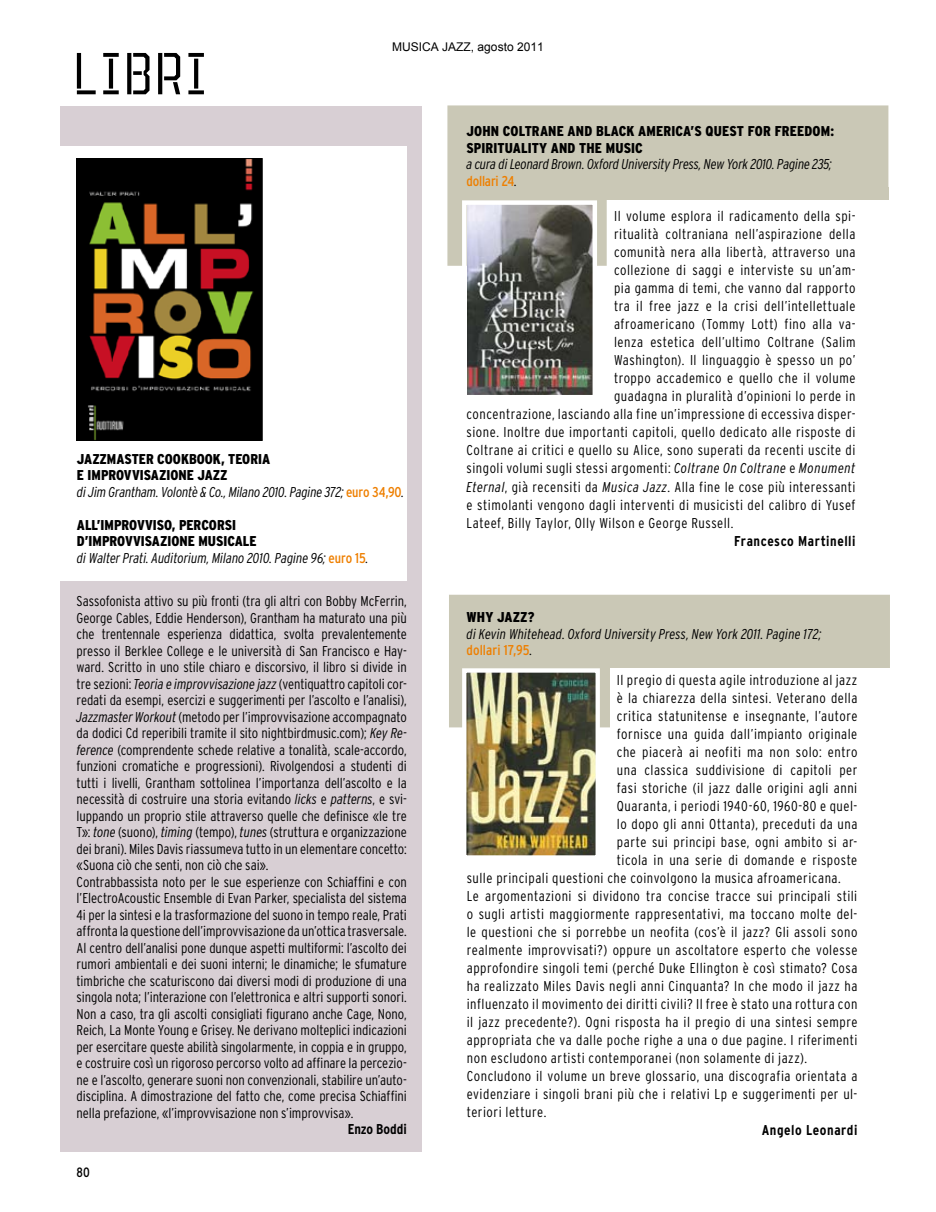
<style>
.page{position:relative;width:936px;height:1212px;background:#fff}
.page>*{position:absolute;margin:0;border:0;box-sizing:border-box;transform-origin:0 0}
.t1{font:60px "House Sampler United Stencil";letter-spacing:.045em;color:#000}
.t2{font:300 condensed 14.25px "Interstate";letter-spacing:.03em;color:#000}
.t3{font:300 condensed 14.25px/16.5px "Interstate";letter-spacing:-.005em;color:#000}
.t4{font:italic 300 condensed 14.25px/16.5px "Interstate";letter-spacing:-.01em;color:#000}
.t5{font:900 condensed 14.25px/16.5px "Interstate";color:#000}
.t6{font:700 condensed 14.25px "Interstate";letter-spacing:.035em;color:#000}
.t7{font:700 condensed 14.25px "Interstate";color:#000}
.t8{font:condensed 13.5px "Interstate";color:#000}
.t9{font:12px "Arial";color:#000}
.s1{font-weight:400;font-style:normal;color:#ee7f00}
.s2{font-weight:900;font-style:normal}
.s3{font-weight:300;font-style:italic}
.s4{font-weight:400;color:#ee7f00}
.s5{font-style:italic}
</style>
<div class="page">
<svg style="left:447px;top:105px;width:441px;height:161px;fill:#cac8b6"></svg>
<div style="left:600px;top:187px;width:288px;height:13px;background:#cac8b6"></div>
<div style="left:449px;top:595px;width:440px;height:132px;background:#cac8b6"></div>
<div style="left:60px;top:106px;width:362px;height:1046px;background:#d8cfd4"></div>
<div style="left:0;top:146px;width:407px;height:434px;background:#fff"></div>
<img style="left:79px;top:160px;width:181px;height:279px">
<div style="left:77px;top:158px;width:185px;height:283px;border:1px solid #000"></div>
<img style="left:467px;top:673px;width:128px;height:182px">
<div style="left:462px;top:668px;width:138px;height:192px;border:4px solid #fff"></div>
<img style="left:467px;top:205px;width:125px;height:189px">
<div style="left:462px;top:200px;width:135px;height:199px;border:4px solid #fff"></div>
<div style="left:610px;top:669px;width:325px;height:113px;background:#fff"></div>
<h1 class="t1" style="left:73px;top:43px;width:134px">libri</h1>
<p class="t9" style="left:392px;top:39px;width:153px">MUSICA JAZZ, agosto 2011</p>
<p class="t5" style="left:466px;top:123px;width:53px">JOHN COLTRANE</p>
<p class="t5" style="left:567px;top:123px;width:45px">AND BLACK</p>
<p class="t5" style="left:638px;top:123px;width:17px">AMERICA</p>
<p class="t5" style="left:690px;top:123px;width:32px">’S QUEST</p>
<p class="t5" style="left:747px;top:123px;width:43px">FOR FREEDOM</p>
<p class="t5" style="left:830px;top:123px;width:5px">:</p>
<p class="t5" style="left:466px;top:140px;width:15px">SPIRITUALIT</p>
<p class="t5" style="left:539px;top:140px;width:84px">Y AND THE MUSIC</p>
<p class="t4" style="left:466px;top:156px;width:367px">a cura di Leonard Brown. Oxford University Press, New York 2010. Pagine 235; <span class="s1">dollari 24</span>.</p>
<p class="t4" style="left:77px;top:450px;width:328px"><span class="s2">JAZZMASTER COOKBOOK, TEORIA<br>E IMPROVVISAZIONE JAZZ<br></span>di Jim Grantham. Volontè &amp; Co., Milano 2010. Pagine 372; <span class="s1">euro 34,90</span>.</p>
<p class="t5" style="left:77px;top:517px;width:293px">ALL’IMPROVVISO, PERCORSI<br>D’IMPROVVISAZIONE MUSICALE<br><span class="s3">di Walter Prati. Auditorium, Milano 2010. Pagine 96;</span> <span class="s4">euro 15</span><span class="s3">.</span></p>
<p class="t3" style="left:77px;top:593px;width:332px">Sassofonista attivo su più fronti (tra gli altri con Bobby McFerrin, George Cables, Eddie Henderson), Grantham ha maturato una più che trentennale esperienza didattica, svolta prevalentemente presso il Berklee College e le università di San Francisco e Hay&shy;ward. Scritto in uno stile chiaro e discorsivo, il libro si divide in tre sezioni: <span class="s5">Teoria e improvvisazione jazz</span> (ventiquattro capitoli cor&shy;redati da esempi, esercizi e suggerimenti per l’ascolto e l’analisi), <span class="s5">Jazzmaster Workout</span> (metodo per l’improvvisazione accompagnato da dodici Cd reperibili tramite il sito nightbirdmusic.com); <span class="s5">Key Re&shy;ference</span> (comprendente schede relative a tonalità, scale-accordo, funzioni cromatiche e progressioni). Rivolgendosi a studenti di tutti i livelli, Grantham sottolinea l’importanza dell’ascolto e la necessità di costruire una storia evitando <span class="s5">licks</span> e <span class="s5">patterns</span>, e svi&shy;luppando un proprio stile attraverso quelle che definisce «le tre T»: <span class="s5">tone</span> (suono), <span class="s5">timing</span> (tempo), <span class="s5">tunes</span> (struttura e organizzazione dei brani). Miles Davis riassumeva tutto in un elementare concetto: «Suona ciò che senti, non ciò che sai».<br>Contrabbassista noto per le sue esperienze con Schiaffini e con l’ElectroAcoustic Ensemble di Evan Parker, specialista del sistema 4i per la sintesi e la trasformazione del suono in tempo reale, Prati affronta la questione dell’improvvisazione da un’ottica trasversale.<br>Al centro dell’analisi pone dunque aspetti multiformi: l’ascolto dei rumori ambientali e dei suoni interni; le dinamiche; le sfumature timbriche che scaturiscono dai diversi modi di produzione di una singola nota; l’interazione con l’elettronica e altri supporti sonori.<br>Non a caso, tra gli ascolti consigliati figurano anche Cage, Nono, Reich, La Monte Young e Grisey. Ne derivano molteplici indicazioni per esercitare queste abilità singolarmente, in coppia e in gruppo, e costruire così un rigoroso percorso volto ad affinare la percezio&shy;ne e l’ascolto, generare suoni non convenzionali, stabilire un’auto&shy;disciplina. A dimostrazione del fatto che, come precisa Schiaffini nella prefazione, «l’improvvisazione non s’improvvisa».</p>
<p class="t7" style="left:348px;top:1121px;width:61px">Enzo Boddi</p>
<p class="t8" style="left:77px;top:1163px;width:15px">80</p>
<p class="t2" style="left:614px;top:208px;width:243px">Il volume esplora il radicamento della spi-</p>
<p class="t2" style="left:614px;top:226px;width:243px">ritualità coltraniana nell’aspirazione della</p>
<p class="t2" style="left:614px;top:244px;width:243px">comunità nera alla libertà, attraverso una</p>
<p class="t2" style="left:614px;top:262px;width:243px">collezione di saggi e interviste su un’am-</p>
<p class="t2" style="left:614px;top:280px;width:243px">pia gamma di temi, che vanno dal rapporto</p>
<p class="t2" style="left:614px;top:298px;width:243px">tra il free jazz e la crisi dell’intellettuale</p>
<p class="t2" style="left:614px;top:316px;width:243px">afroamericano (Tommy Lott) fino alla va-</p>
<p class="t2" style="left:614px;top:334px;width:243px">lenza estetica dell’ultimo Coltrane (Salim</p>
<p class="t2" style="left:614px;top:352px;width:243px">Washington). Il linguaggio è spesso un po’</p>
<p class="t2" style="left:614px;top:370px;width:243px">troppo accademico e quello che il volume</p>
<p class="t2" style="left:614px;top:388px;width:243px">guadagna in pluralità d’opinioni lo perde in</p>
<p class="t2" style="left:466px;top:406px;width:390px">concentrazione, lasciando alla fine un’impressione di eccessiva disper-</p>
<p class="t2" style="left:466px;top:424px;width:390px">sione. Inoltre due importanti capitoli, quello dedicato alle risposte di</p>
<p class="t2" style="left:466px;top:442px;width:390px">Coltrane ai critici e quello su Alice, sono superati da recenti uscite di</p>
<p class="t2" style="left:466px;top:460px;width:390px">singoli volumi sugli stessi argomenti: <span class="s5">Coltrane On Coltrane</span> e <span class="s5">Monument</span></p>
<p class="t2" style="left:466px;top:478px;width:390px"><span class="s5">Eternal</span>, già recensiti da <span class="s5">Musica Jazz</span>. Alla fine le cose più interessanti</p>
<p class="t2" style="left:466px;top:496px;width:390px">e stimolanti vengono dagli interventi di musicisti del calibro di Yusef</p>
<p class="t2" style="left:466px;top:514px;width:268px">Lateef, Billy Taylor, Olly Wilson e George Russell.</p>
<p class="t6" style="left:734px;top:532px;width:123px">Francesco Martinelli</p>
<p class="t5" style="left:466px;top:609px;width:69px">WHY JAZZ?</p>
<p class="t4" style="left:466px;top:625px;width:356px">di Kevin Whitehead. Oxford University Press, New York 2011. Pagine 172; <span class="s1">dollari 17,95</span>.</p>
<p class="t2" style="left:617px;top:671px;width:242px">Il pregio di questa agile introduzione al jazz</p>
<p class="t2" style="left:617px;top:689px;width:242px">è la chiarezza della sintesi. Veterano della</p>
<p class="t2" style="left:617px;top:707px;width:242px">critica statunitense e insegnante, l’autore</p>
<p class="t2" style="left:617px;top:725px;width:242px">fornisce una guida dall’impianto originale</p>
<p class="t2" style="left:617px;top:743px;width:242px">che piacerà ai neofiti ma non solo: entro</p>
<p class="t2" style="left:617px;top:761px;width:242px">una classica suddivisione di capitoli per</p>
<p class="t2" style="left:617px;top:779px;width:242px">fasi storiche (il jazz dalle origini agli anni</p>
<p class="t2" style="left:617px;top:797px;width:242px">Quaranta, i periodi 1940-60, 1960-80 e quel-</p>
<p class="t2" style="left:617px;top:815px;width:242px">lo dopo gli anni Ottanta), preceduti da una</p>
<p class="t2" style="left:617px;top:833px;width:242px">parte sui principi base, ogni ambito si ar-</p>
<p class="t2" style="left:617px;top:851px;width:242px">ticola in una serie di domande e risposte</p>
<p class="t2" style="left:467px;top:869px;width:375px">sulle principali questioni che coinvolgono la musica afroamericana.</p>
<p class="t2" style="left:467px;top:887px;width:392px">Le argomentazioni si dividono tra concise tracce sui principali stili</p>
<p class="t2" style="left:467px;top:905px;width:392px">o sugli artisti maggiormente rappresentativi, ma toccano molte del-</p>
<p class="t2" style="left:467px;top:923px;width:392px">le questioni che si porrebbe un neofita (cos’è il jazz? Gli assoli sono</p>
<p class="t2" style="left:467px;top:941px;width:392px">realmente improvvisati?) oppure un ascoltatore esperto che volesse</p>
<p class="t2" style="left:467px;top:959px;width:392px">approfondire singoli temi (perché Duke Ellington è così stimato? Cosa</p>
<p class="t2" style="left:467px;top:977px;width:392px">ha realizzato Miles Davis negli anni Cinquanta? In che modo il jazz ha</p>
<p class="t2" style="left:467px;top:995px;width:392px">influenzato il movimento dei diritti civili? Il free è stato una rottura con</p>
<p class="t2" style="left:467px;top:1013px;width:392px">il jazz precedente?). Ogni risposta ha il pregio di una sintesi sempre</p>
<p class="t2" style="left:467px;top:1031px;width:392px">appropriata che va dalle poche righe a una o due pagine. I riferimenti</p>
<p class="t2" style="left:467px;top:1049px;width:341px">non escludono artisti contemporanei (non solamente di jazz).</p>
<p class="t2" style="left:467px;top:1067px;width:392px">Concludono il volume un breve glossario, una discografia orientata a</p>
<p class="t2" style="left:467px;top:1085px;width:392px">evidenziare i singoli brani più che i relativi Lp e suggerimenti per ul-</p>
<p class="t2" style="left:467px;top:1103px;width:81px">teriori letture.</p>
<p class="t6" style="left:761px;top:1121px;width:97px">Angelo Leonardi</p>
</div>
